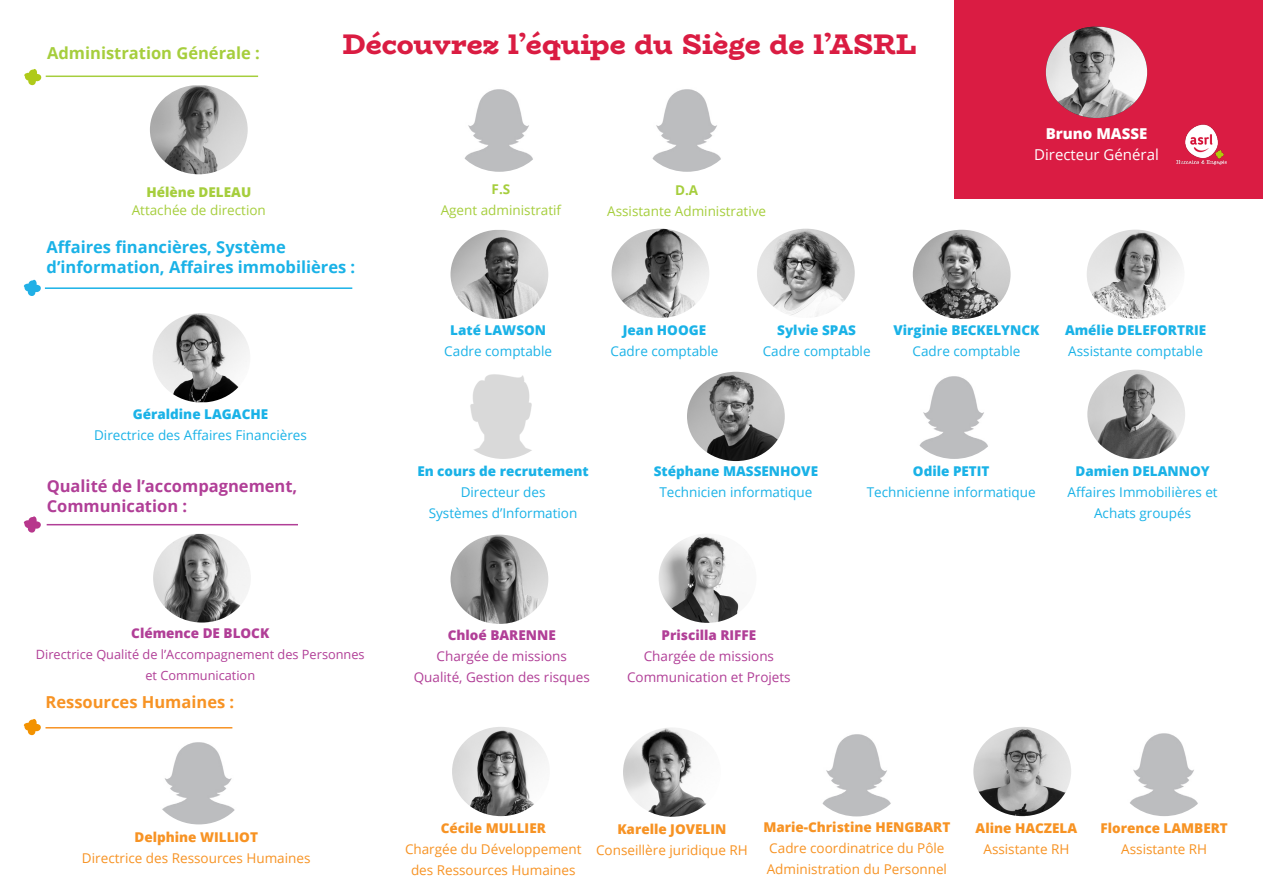
<style>
.page{position:relative;width:1263px;height:893px;background:#fff}
.page>*{position:absolute;margin:0;border:0;box-sizing:border-box;transform-origin:0 0}
.t1{font:800 28.5px "Bio Rhyme";color:#da1c42}
.t2{font:700 16.5px "Open Sans";color:#1ab2e7}
.t3{font:700 16.5px/19.8px "Open Sans";color:#b13f97}
.t4{font:700 16.5px "Open Sans";color:#a6ce3d}
.t5{font:700 16.5px "Open Sans";color:#f79324}
.t6{font:15px "Open Sans";color:#fff}
.t7{font:800 15px "Open Sans";color:#fff}
.t8{font:13.5px/21px "Open Sans";color:#1ab2e7;text-align:center}
.t9{font:13.5px "Open Sans";color:#f79324}
.t10{font:800 13.5px "Open Sans";color:#1ab2e7}
.t11{font:800 13.5px "Open Sans";color:#f79324}
.t12{font:13.5px "Open Sans";color:#b13f97}
.t13{font:13.5px "Open Sans";color:#a6ce3d}
.t14{font:800 13.5px "Open Sans";color:#b13f97}
.t15{font:800 13.5px "Open Sans";color:#a6ce3d}
.t16{font:700 13.5px "Open Sans";color:#a6ce3d}
.t17{font:12.75px/21px "Open Sans";color:#b13f97;text-align:center}
</style>
<div class="page">
<div style="left:955px;top:0;width:308px;height:199px;background:#da1c43"></div>
<img style="left:1046px;top:27px;width:101px;height:91px">
<img style="left:150px;top:85px;width:98px;height:89px">
<img style="left:464px;top:89px;width:69px;height:83px">
<img style="left:652px;top:89px;width:69px;height:83px">
<img style="left:153px;top:313px;width:96px;height:89px">
<img style="left:611px;top:229px;width:98px;height:89px">
<img style="left:913px;top:230px;width:97px;height:89px">
<img style="left:757px;top:229px;width:98px;height:88px">
<img style="left:1087px;top:230px;width:96px;height:89px">
<img style="left:919px;top:376px;width:69px;height:83px">
<img style="left:1087px;top:370px;width:98px;height:89px">
<img style="left:153px;top:534px;width:97px;height:88px">
<img style="left:450px;top:535px;width:98px;height:89px">
<img style="left:659px;top:534px;width:80px;height:89px">
<img style="left:162px;top:742px;width:73px;height:82px">
<img style="left:452px;top:727px;width:95px;height:89px">
<img style="left:623px;top:728px;width:84px;height:89px">
<img style="left:822px;top:734px;width:69px;height:82px">
<img style="left:973px;top:727px;width:98px;height:89px">
<img style="left:1130px;top:733px;width:68px;height:83px">
<img style="left:1176px;top:124px;width:51px;height:41px">
<svg style="left:24px;top:69px;width:17px;height:16px"></svg>
<hr style="left:46px;top:76px;width:212px;height:1px;background:#a6ce3d">
<svg style="left:24px;top:280px;width:17px;height:16px"></svg>
<hr style="left:45px;top:287px;width:307px;height:2px;background:#1ab2e7">
<svg style="left:24px;top:516px;width:17px;height:17px"></svg>
<hr style="left:47px;top:524px;width:251px;height:1px;background:#b13f97">
<svg style="left:24px;top:719px;width:17px;height:16px"></svg>
<hr style="left:46px;top:727px;width:186px;height:1px;background:#f79324">
<img style="left:450px;top:230px;width:98px;height:89px;border-radius:45px">
<img style="left:687px;top:372px;width:98px;height:89px">
<img style="left:470px;top:374px;width:62px;height:85px">
<p class="t4" style="left:47px;top:41px;width:214px">Administration Générale :</p>
<p class="t15" style="left:146px;top:182px;width:106px">Hélène DELEAU</p>
<p class="t13" style="left:132px;top:201px;width:136px">Attachée de direction</p>
<p class="t1" style="left:342px;top:22px;width:576px">Découvrez l’équipe du Siège de l’ASRL</p>
<p class="t16" style="left:492px;top:180px;width:20px">F.S</p>
<p class="t13" style="left:441px;top:201px;width:122px">Agent administratif</p>
<p class="t16" style="left:675px;top:181px;width:25px">D.A</p>
<p class="t13" style="left:607px;top:202px;width:160px">Assistante Administrative</p>
<p class="t2" style="left:47px;top:235px;width:241px">Affaires financières, Système</p>
<p class="t2" style="left:47px;top:255px;width:310px">d’information, Affaires immobilières :</p>
<p class="t7" style="left:1046px;top:122px;width:103px">Bruno MASSE</p>
<p class="t6" style="left:1034px;top:144px;width:126px">Directeur Général</p>
<p class="t10" style="left:133px;top:404px;width:137px">Géraldine LAGACHE</p>
<p class="t8" style="left:94px;top:425px;width:214px">Directrice des Affaires Financières</p>
<p class="t3" style="left:47px;top:476px;width:252px">Qualité de l’accompagnement,<br>Communication :</p>
<p class="t14" style="left:131px;top:622px;width:140px">Clémence DE BLOCK</p>
<p class="t17" style="left:36px;top:643px;width:330px">Directrice Qualité de l’Accompagnement des Personnes et Communication</p>
<p class="t5" style="left:46px;top:690px;width:190px">Ressources Humaines :</p>
<p class="t10" style="left:450px;top:320px;width:97px">Laté LAWSON</p>
<p class="t8" style="left:444px;top:340px;width:109px">Cadre comptable</p>
<p class="t10" style="left:623px;top:320px;width:85px">Jean HOOGE</p>
<p class="t8" style="left:611px;top:340px;width:109px">Cadre comptable</p>
<p class="t10" style="left:777px;top:320px;width:80px">Sylvie SPAS</p>
<p class="t8" style="left:763px;top:340px;width:109px">Cadre comptable</p>
<p class="t10" style="left:893px;top:320px;width:148px">Virginie BECKELYNCK</p>
<p class="t8" style="left:912px;top:340px;width:109px">Cadre comptable</p>
<p class="t10" style="left:1065px;top:320px;width:143px">Amélie DELEFORTRIE</p>
<p class="t8" style="left:1068px;top:340px;width:136px">Assistante comptable</p>
<p class="t10" style="left:417px;top:460px;width:173px">En cours de recrutement</p>
<p class="t8" style="left:461px;top:481px;width:86px">Directeur des</p>
<p class="t8" style="left:429px;top:502px;width:150px">Systèmes d’Information</p>
<p class="t10" style="left:654px;top:461px;width:166px">Stéphane MASSENHOVE</p>
<p class="t8" style="left:659px;top:481px;width:154px">Technicien informatique</p>
<p class="t10" style="left:913px;top:461px;width:78px">Odile PETIT</p>
<p class="t8" style="left:867px;top:481px;width:170px">Technicienne informatique</p>
<p class="t10" style="left:1075px;top:461px;width:136px">Damien DELANNOY</p>
<p class="t8" style="left:1067px;top:481px;width:152px">Affaires Immobilières et<br>Achats groupés</p>
<p class="t14" style="left:448px;top:625px;width:109px">Chloé BARENNE</p>
<p class="t12" style="left:437px;top:647px;width:132px">Chargée de missions</p>
<p class="t12" style="left:414px;top:668px;width:178px">Qualité, Gestion des risques</p>
<p class="t14" style="left:662px;top:625px;width:96px">Priscilla RIFFE</p>
<p class="t12" style="left:644px;top:647px;width:132px">Chargée de missions</p>
<p class="t12" style="left:627px;top:668px;width:165px">Communication et Projets</p>
<p class="t11" style="left:134px;top:827px;width:125px">Delphine WILLIOT</p>
<p class="t9" style="left:82px;top:849px;width:230px">Directrice des Ressources Humaines</p>
<p class="t11" style="left:441px;top:818px;width:107px">Cécile MULLIER</p>
<p class="t9" style="left:405px;top:840px;width:178px">Chargée du Développement</p>
<p class="t9" style="left:411px;top:861px;width:166px">des Ressources Humaines</p>
<p class="t11" style="left:617px;top:819px;width:111px">Karelle JOVELIN</p>
<p class="t9" style="left:596px;top:841px;width:153px">Conseillère juridique RH</p>
<p class="t11" style="left:763px;top:817px;width:189px">Marie-Christine HENGBART</p>
<p class="t9" style="left:769px;top:839px;width:177px">Cadre coordinatrice du Pôle</p>
<p class="t9" style="left:767px;top:860px;width:182px">Administration du Personnel</p>
<p class="t11" style="left:975px;top:818px;width:103px">Aline HACZELA</p>
<p class="t9" style="left:983px;top:840px;width:87px">Assistante RH</p>
<p class="t11" style="left:1100px;top:818px;width:129px">Florence LAMBERT</p>
<p class="t9" style="left:1121px;top:840px;width:87px">Assistante RH</p>
</div>
